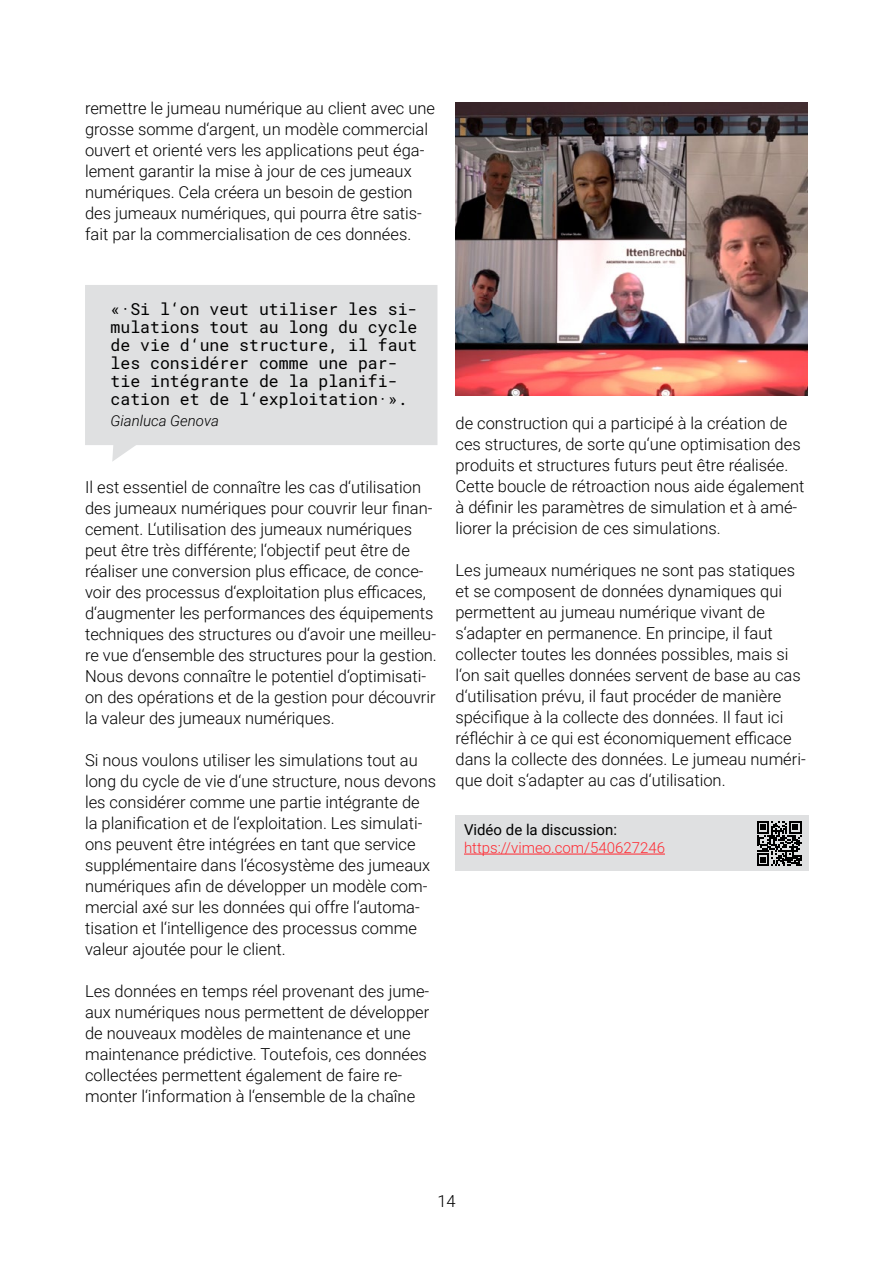
<style>
.page{position:relative;width:893px;height:1263px;background:#fff}
.page>*{position:absolute;margin:0;border:0;box-sizing:border-box;transform-origin:0 0}
.t1{font:300 16.5px/21px "Roboto";color:#000}
.t2{font:16.5px/18px "Roboto Mono";color:#000}
.t3{font:300 15px "Roboto";color:#ff2931}
.t4{font:15px "Roboto";color:#000}
.t5{font:italic 300 15px "Roboto";color:#000}
</style>
<div class="page">
<div style="left:455px;top:815px;width:354px;height:55px;background:#dfe0e1"></div>
<hr style="left:464px;top:854px;width:201px;height:1px;background:#ff2931">
<img style="left:455px;top:102px;width:353px;height:293px">
<div style="left:85px;top:285px;width:352px;height:160px;background:#dfe0e1"></div>
<svg style="left:112px;top:445px;width:24px;height:17px"></svg>
<svg style="left:757px;top:821px;width:44px;height:45px"></svg>
<p class="t1" style="left:85px;top:97px;width:351px">remettre le jumeau numérique au client avec une grosse somme d‘argent, un modèle commercial ouvert et orienté vers les applications peut éga&shy;lement garantir la mise à jour de ces jumeaux numériques. Cela créera un besoin de gestion des jumeaux numériques, qui pourra être satis&shy;fait par la commercialisation de ces données.</p>
<p class="t2" style="left:111px;top:299px;width:308px">«·Si l‘on veut utiliser les si&shy;mulations tout au long du cycle de vie d‘une structure, il faut les considérer comme une par&shy;tie intégrante de la planifi&shy;cation et de l‘exploitation·».</p>
<p class="t5" style="left:111px;top:410px;width:110px">Gianluca Genova</p>
<p class="t1" style="left:85px;top:475px;width:353px">Il est essentiel de connaître les cas d‘utilisation des jumeaux numériques pour couvrir leur finan&shy;cement. L‘utilisation des jumeaux numériques peut être très différente; l‘objectif peut être de réaliser une conversion plus efficace, de conce&shy;voir des processus d‘exploitation plus efficaces, d‘augmenter les performances des équipements techniques des structures ou d‘avoir une meilleu&shy;re vue d‘ensemble des structures pour la gestion.<br>Nous devons connaître le potentiel d‘optimisati&shy;on des opérations et de la gestion pour découvrir la valeur des jumeaux numériques.</p>
<p class="t1" style="left:85px;top:749px;width:353px">Si nous voulons utiliser les simulations tout au long du cycle de vie d‘une structure, nous devons les considérer comme une partie intégrante de la planification et de l‘exploitation. Les simulati&shy;ons peuvent être intégrées en tant que service supplémentaire dans l‘écosystème des jumeaux numériques afin de développer un modèle com&shy;mercial axé sur les données qui offre l‘automa&shy;tisation et l‘intelligence des processus comme valeur ajoutée pour le client.</p>
<p class="t1" style="left:85px;top:980px;width:346px">Les données en temps réel provenant des jume&shy;aux numériques nous permettent de développer de nouveaux modèles de maintenance et une maintenance prédictive. Toutefois, ces données collectées permettent également de faire re&shy;monter l‘information à l‘ensemble de la chaîne</p>
<p class="t1" style="left:455px;top:412px;width:350px">de construction qui a participé à la création de ces structures, de sorte qu‘une optimisation des produits et structures futurs peut être réalisée.<br>Cette boucle de rétroaction nous aide également à définir les paramètres de simulation et à amé&shy;liorer la précision de ces simulations.</p>
<p class="t1" style="left:455px;top:559px;width:352px">Les jumeaux numériques ne sont pas statiques et se composent de données dynamiques qui permettent au jumeau numérique vivant de s‘adapter en permanence. En principe, il faut collecter toutes les données possibles, mais si l‘on sait quelles données servent de base au cas d‘utilisation prévu, il faut procéder de manière spécifique à la collecte des données. Il faut ici réfléchir à ce qui est économiquement efficace dans la collecte des données. Le jumeau numéri&shy;que doit s‘adapter au cas d‘utilisation.</p>
<p class="t4" style="left:464px;top:819px;width:155px">Vidéo de la discussion:</p>
<p class="t3" style="left:464px;top:837px;width:202px">https://vimeo.com/540627246</p>
<p class="t1" style="left:437px;top:1190px;width:20px">14</p>
</div>
